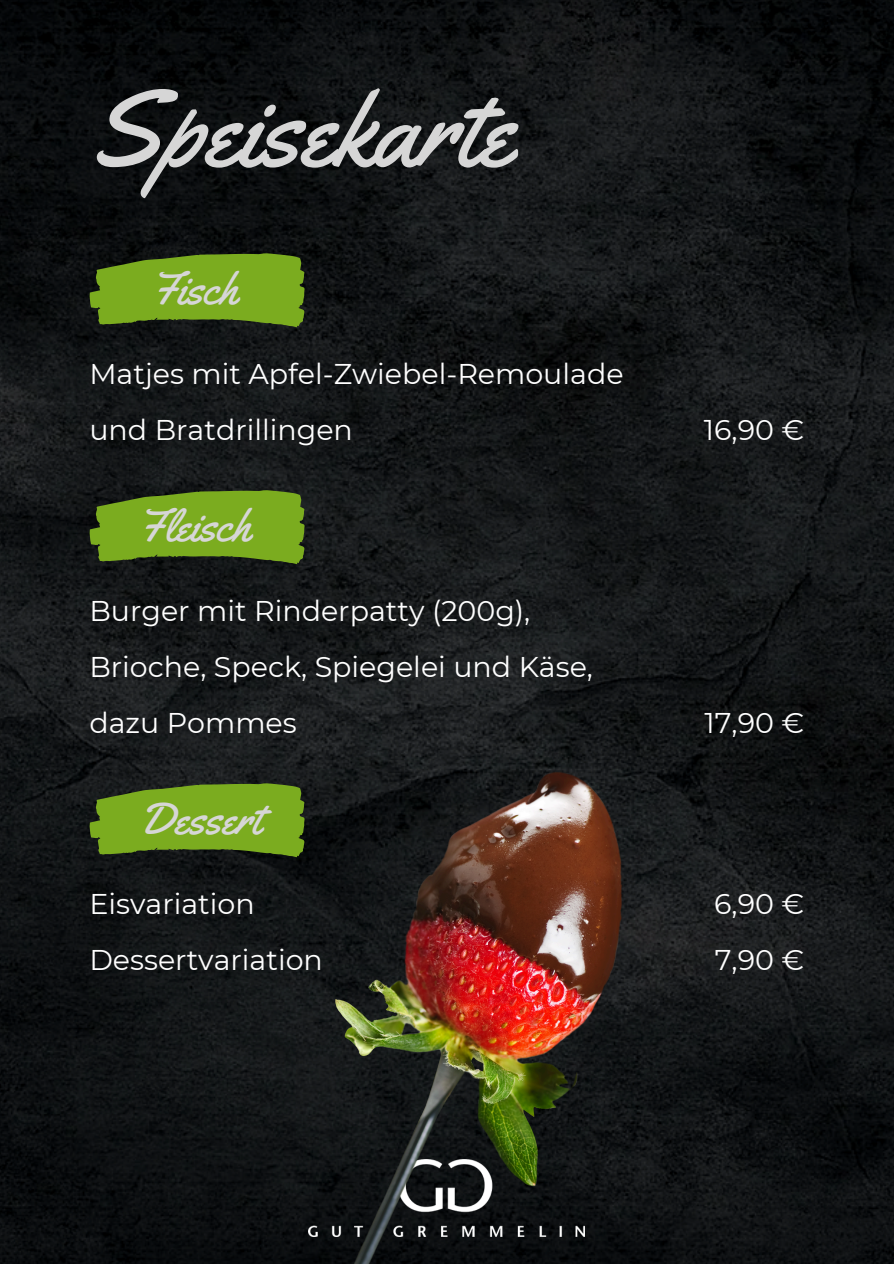
<style>
.page{position:relative;width:894px;height:1264px;background:#fff}
.page>*{position:absolute;margin:0;border:0;box-sizing:border-box;transform-origin:0 0}
.t1{font:108px "Yellowtail";color:#d6d6d6}
.t2{font:45px "Yellowtail";color:#d6d6d6}
.t3{font:28.5px/56.2px "Montserrat";color:#fff}
</style>
<div class="page">
<img style="left:0;top:0;width:893px;height:1263px">
<svg style="left:89px;top:253px;width:215px;height:74px;background:#68911c"></svg>
<svg style="left:89px;top:489px;width:215px;height:75px;background:#67901d"></svg>
<svg style="left:89px;top:782px;width:43px;height:75px;background:#57771d"></svg>
<img style="left:132px;top:771px;width:490px;height:492px">
<h2 class="t1" style="left:89px;top:61px;width:425px">Speisekarte</h2>
<p class="t2" style="left:151px;top:260px;width:87px">Fisch</p>
<p class="t3" style="left:89px;top:345px;width:535px">Matjes mit Apfel-Zwiebel-Remoulade und Bratdrillingen</p>
<h2 class="t2" style="left:138px;top:497px;width:113px">Fleisch</h2>
<p class="t3" style="left:703px;top:401px;width:102px">16,90 €</p>
<p class="t3" style="left:89px;top:582px;width:442px">Burger mit Rinderpatty (200g),</p>
<p class="t3" style="left:89px;top:638px;width:505px">Brioche, Speck, Spiegelei und Käse,</p>
<p class="t3" style="left:89px;top:694px;width:209px">dazu Pommes</p>
<p class="t3" style="left:704px;top:694px;width:101px">17,90 €</p>
<p class="t2" style="left:139px;top:790px;width:124px">Dessert</p>
<p class="t3" style="left:89px;top:875px;width:167px">Eisvariation</p>
<p class="t3" style="left:89px;top:931px;width:235px">Dessertvariation</p>
<h2 class="t3" style="left:714px;top:875px;width:91px">6,90 €</h2>
<p class="t3" style="left:714px;top:931px;width:91px">7,90 €</p>
</div>
